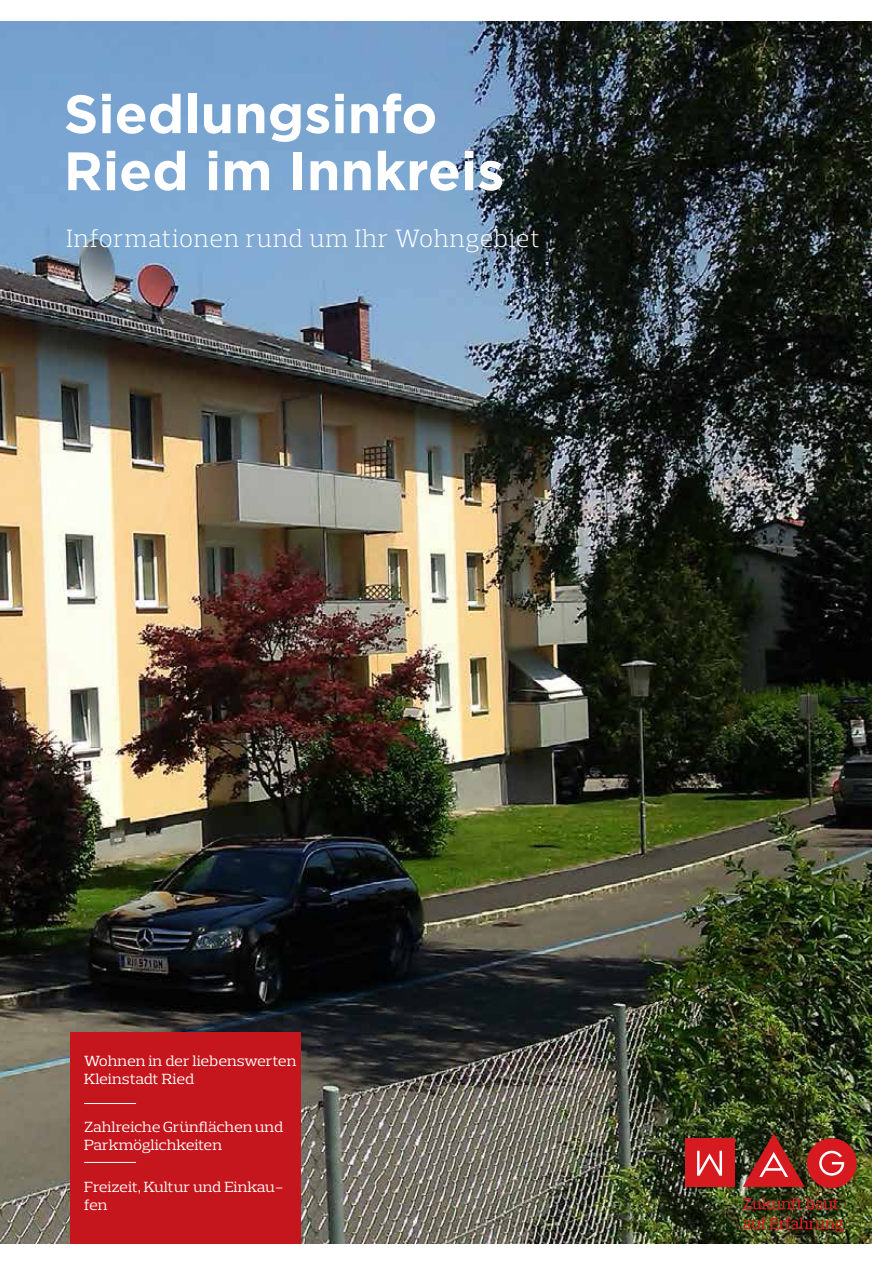
<style>
.page{position:relative;width:893px;height:1263px;background:#fff}
.page>*{position:absolute;margin:0;border:0;box-sizing:border-box;transform-origin:0 0}
.t1{font:700 54px/57px "Gotham";color:#fff}
.t2{font:300 25.5px "Prelo Slab";letter-spacing:.03em;color:#fff}
.t3{font:15px/18px "Prelo Slab";color:#fff;scale:1.1 1}
</style>
<div class="page">
<img style="left:0;top:21px;width:872px;height:1223px">
<div style="left:70px;top:1032px;width:230px;height:212px;background:#c4161c"></div>
<div style="left:685px;top:1138px;width:49px;height:49px;background:#d71920"></div>
<svg style="left:697px;top:1151px;width:25px;height:25px"></svg>
<svg style="left:743px;top:1133px;width:62px;height:54px;background:#84332a"></svg>
<div style="left:807px;top:1138px;width:50px;height:50px;background:#d71920;border-radius:50%"></div>
<svg style="left:819px;top:1151px;width:25px;height:25px"></svg>
<svg style="left:743px;top:1198px;width:95px;height:11px"></svg>
<svg style="left:743px;top:1217px;width:100px;height:15px"></svg>
<hr style="left:84px;top:1103px;width:52px;height:1px;background:#fff">
<hr style="left:84px;top:1162px;width:52px;height:1px;background:#fff">
<h1 class="t1" style="left:64px;top:84px;width:442px">Siedlungsinfo<br>Ried im Innkreis</h1>
<h2 class="t2" style="left:67px;top:222px;width:475px">Informationen rund um Ihr Wohngebiet</h2>
<p class="t3" style="left:84px;top:1052px;width:194px">Wohnen in der liebenswerten<br>Kleinstadt Ried</p>
<p class="t3" style="left:84px;top:1118px;width:182px">Zahlreiche Grünflächen und<br>Parkmöglichkeiten</p>
<p class="t3" style="left:84px;top:1178px;width:182px">Freizeit, Kultur und Einkau&shy;fen</p>
</div>
